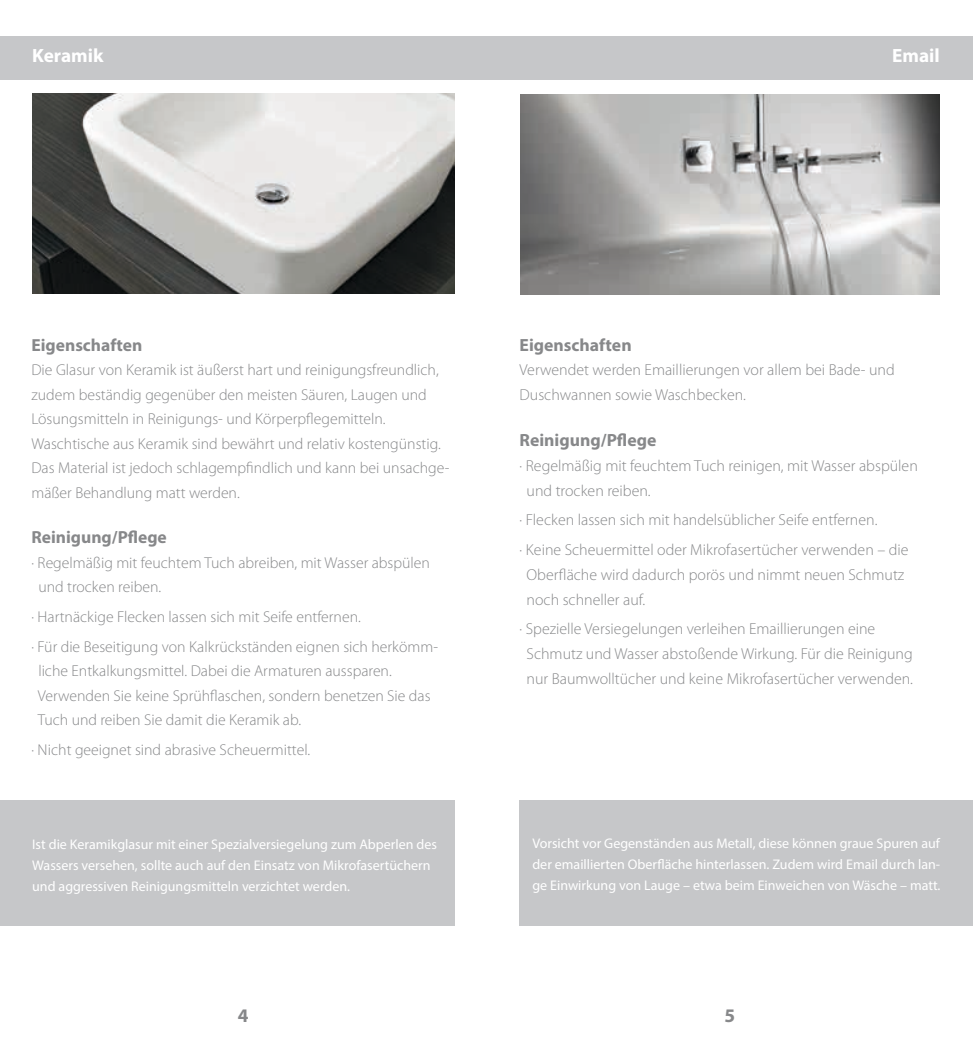
<style>
.page{position:relative;width:973px;height:1042px;background:#fff}
.page>*{position:absolute;margin:0;border:0;box-sizing:border-box;transform-origin:0 0}
.t1{font:700 19.25px "Myriad Pro";color:#fff}
.t2{font:700 19.25px "Myriad Pro";color:#87888a}
.t3{font:700 17.68px "Myriad Pro";color:#87888a}
.t4{font:700 17.5px "Myriad Pro";color:#87888a}
.t5{font:300 15.92px/24.7px "Myriad Pro";color:#87888a}
.t6{font:300 15.75px/24.5px "Myriad Pro";color:#87888a}
.t7{font:14px/21px "Myriad Pro";color:#fff}
</style>
<div class="page">
<img style="left:32px;top:94px;width:422px;height:199px">
<img style="left:520px;top:95px;width:419px;height:200px">
<div style="left:0;top:36px;width:972px;height:43px;background:#c6c7c9"></div>
<div style="left:0;top:800px;width:454px;height:126px;background:#c6c7c9"></div>
<div style="left:519px;top:800px;width:453px;height:126px;background:#c6c7c9"></div>
<p class="t1" style="left:32px;top:43px;width:73px">Keramik</p>
<p class="t1" style="left:892px;top:43px;width:49px">Email</p>
<p class="t4" style="left:31px;top:333px;width:112px">Eigenschaften</p>
<p class="t6" style="left:31px;top:358px;width:419px">Die Glasur von Keramik ist äußerst hart und reinigungsfreundlich, zudem beständig gegenüber den meisten Säuren, Laugen und Lösungsmitteln in Reinigungs- und Körperpflegemitteln.<br>Waschtische aus Keramik sind bewährt und relativ kostengünstig.<br>Das Material ist jedoch schlagempfindlich und kann bei unsachge&shy;mäßer Behandlung matt werden.</p>
<p class="t4" style="left:31px;top:526px;width:137px">Reinigung/Pflege</p>
<p class="t6" style="left:38px;top:550px;width:393px;text-indent:-7px">· Regelmäßig mit feuchtem Tuch abreiben, mit Wasser abspülen und trocken reiben.</p>
<p class="t6" style="left:31px;top:602px;width:408px;line-height:29.8px">· Hartnäckige Flecken lassen sich mit Seife entfernen.<br>· Für die Beseitigung von Kalkrückständen eignen sich herkömm-</p>
<p class="t6" style="left:38px;top:659px;width:394px">liche Entkalkungsmittel. Dabei die Armaturen aussparen.<br>Verwenden Sie keine Sprühflaschen, sondern benetzen Sie das<br>Tuch und reiben Sie damit die Keramik ab.</p>
<p class="t6" style="left:31px;top:737px;width:280px">· Nicht geeignet sind abrasive Scheuermittel.</p>
<p class="t3" style="left:519px;top:333px;width:114px">Eigenschaften</p>
<p class="t5" style="left:519px;top:358px;width:376px">Verwendet werden Emaillierungen vor allem bei Bade- und<br>Duschwannen sowie Waschbecken.</p>
<p class="t3" style="left:519px;top:429px;width:138px">Reinigung/Pflege</p>
<p class="t5" style="left:526px;top:453px;width:393px;text-indent:-7px">· Regelmäßig mit feuchtem Tuch reinigen, mit Wasser abspülen und trocken reiben.</p>
<p class="t5" style="left:519px;top:505px;width:390px;line-height:29.8px">· Flecken lassen sich mit handelsüblicher Seife entfernen.<br>· Keine Scheuermittel oder Mikrofasertücher verwenden – die</p>
<p class="t5" style="left:526px;top:562px;width:379px">Oberfläche wird dadurch porös und nimmt neuen Schmutz noch schneller auf.</p>
<p class="t5" style="left:526px;top:617px;width:388px;text-indent:-7px">· Spezielle Versiegelungen verleihen Emaillierungen eine<br>Schmutz und Wasser abstoßende Wirkung. Für die Reinigung nur Baumwolltücher und keine Mikrofasertücher verwenden.</p>
<p class="t7" style="left:32px;top:833px;width:406px">Ist die Keramikglasur mit einer Spezialversiegelung zum Abperlen des<br>Wassers versehen, sollte auch auf den Einsatz von Mikrofasertüchern und aggressiven Reinigungsmitteln verzichtet werden.</p>
<p class="t7" style="left:532px;top:832px;width:409px;text-align:justify">Vorsicht vor Gegenständen aus Metall, diese können graue Spuren auf der emaillierten Oberfläche hinterlassen. Zudem wird Email durch lan&shy;ge Einwirkung von Lauge – etwa beim Einweichen von Wäsche – matt.</p>
<p class="t2" style="left:238px;top:1002px;width:12px">4</p>
<p class="t2" style="left:724px;top:1002px;width:12px">5</p>
</div>
